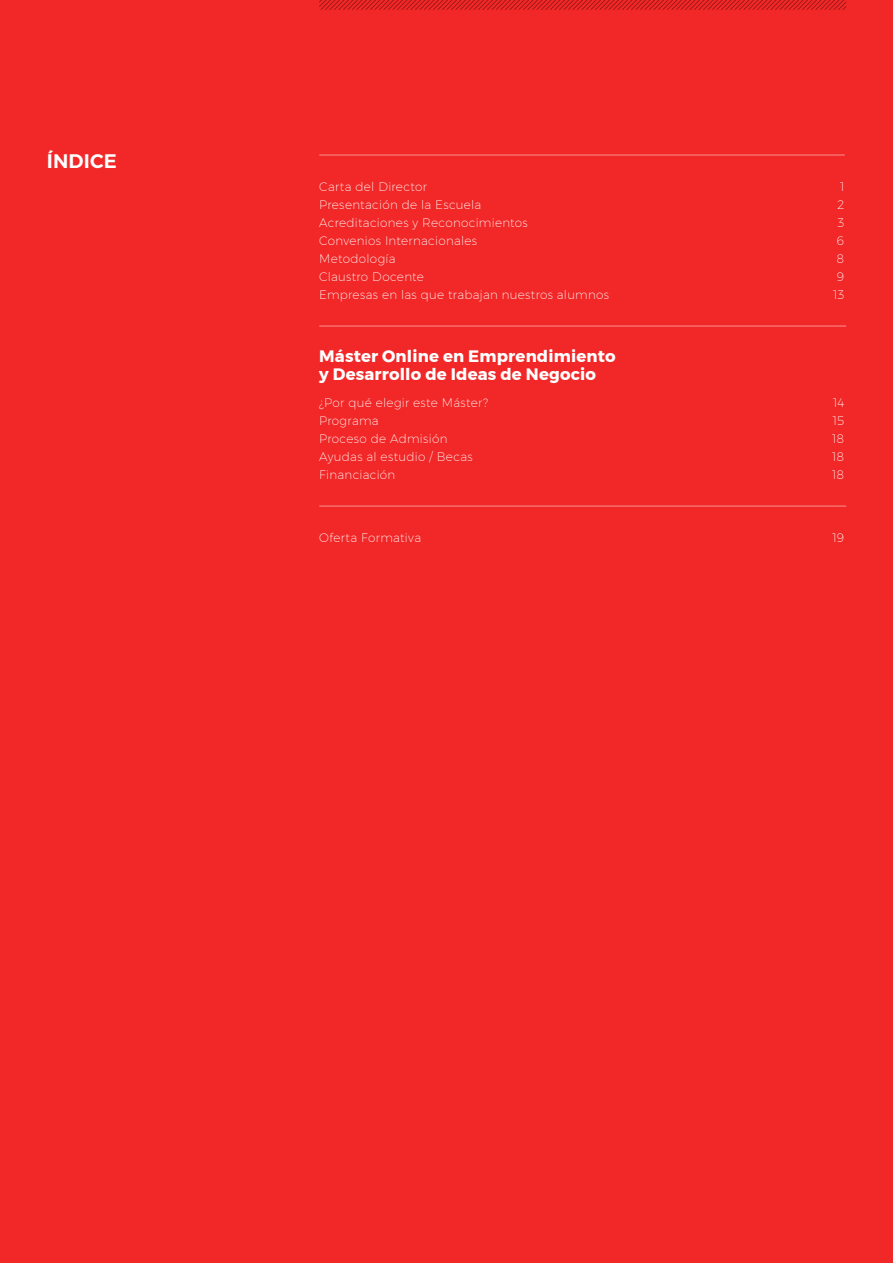
<style>
.page{position:relative;width:893px;height:1263px;background:#f22727}
.page>*{position:absolute;margin:0;border:0;box-sizing:border-box;transform-origin:0 0}
.t1{font:600 19.5px "Montserrat";letter-spacing:.01em;color:#fff}
.t2{font:700 16.5px/18px "Montserrat";letter-spacing:.01em;color:#fff}
.t3{font:200 12px "Montserrat";letter-spacing:.025em;color:#fff}
</style>
<div class="page">
<hr style="left:319px;top:326px;width:527px;height:1px;background:#fff">
<hr style="left:319px;top:155px;width:526px;height:1px;background:#fff">
<svg style="left:319px;top:0;width:527px;height:10px"></svg>
<hr style="left:319px;top:506px;width:527px;height:1px;background:#fff">
<h1 class="t1" style="left:47px;top:146px;width:72px">ÍNDICE</h1>
<p class="t3" style="left:319px;top:178px;width:109px">Carta del Director</p>
<p class="t3" style="left:840px;top:178px;width:6px">1</p>
<p class="t3" style="left:319px;top:196px;width:164px">Presentación de la Escuela</p>
<p class="t3" style="left:837px;top:196px;width:8px">2</p>
<p class="t3" style="left:319px;top:214px;width:210px">Acreditaciones y Reconocimientos</p>
<p class="t3" style="left:837px;top:214px;width:8px">3</p>
<p class="t3" style="left:319px;top:232px;width:159px">Convenios Internacionales</p>
<p class="t3" style="left:837px;top:232px;width:9px">6</p>
<p class="t3" style="left:319px;top:250px;width:78px">Metodología</p>
<p class="t3" style="left:836px;top:250px;width:9px">8</p>
<p class="t3" style="left:319px;top:268px;width:106px">Claustro Docente</p>
<p class="t3" style="left:837px;top:268px;width:9px">9</p>
<p class="t3" style="left:319px;top:286px;width:291px">Empresas en las que trabajan nuestros alumnos</p>
<p class="t3" style="left:833px;top:286px;width:13px">13</p>
<h2 class="t2" style="left:319px;top:347px;width:298px">Máster Online en Emprendimiento y Desarrollo de Ideas de Negocio</h2>
<p class="t3" style="left:319px;top:394px;width:170px">¿Por qué elegir este Máster?</p>
<p class="t3" style="left:833px;top:394px;width:13px">14</p>
<p class="t3" style="left:319px;top:412px;width:61px">Programa</p>
<p class="t3" style="left:833px;top:412px;width:13px">15</p>
<p class="t3" style="left:319px;top:430px;width:130px">Proceso de Admisión</p>
<p class="t3" style="left:832px;top:430px;width:14px">18</p>
<p class="t3" style="left:319px;top:448px;width:155px">Ayudas al estudio / Becas</p>
<p class="t3" style="left:832px;top:448px;width:14px">18</p>
<p class="t3" style="left:319px;top:466px;width:78px">Financiación</p>
<p class="t3" style="left:832px;top:466px;width:14px">18</p>
<p class="t3" style="left:319px;top:529px;width:103px">Oferta Formativa</p>
<p class="t3" style="left:832px;top:529px;width:13px">19</p>
</div>
